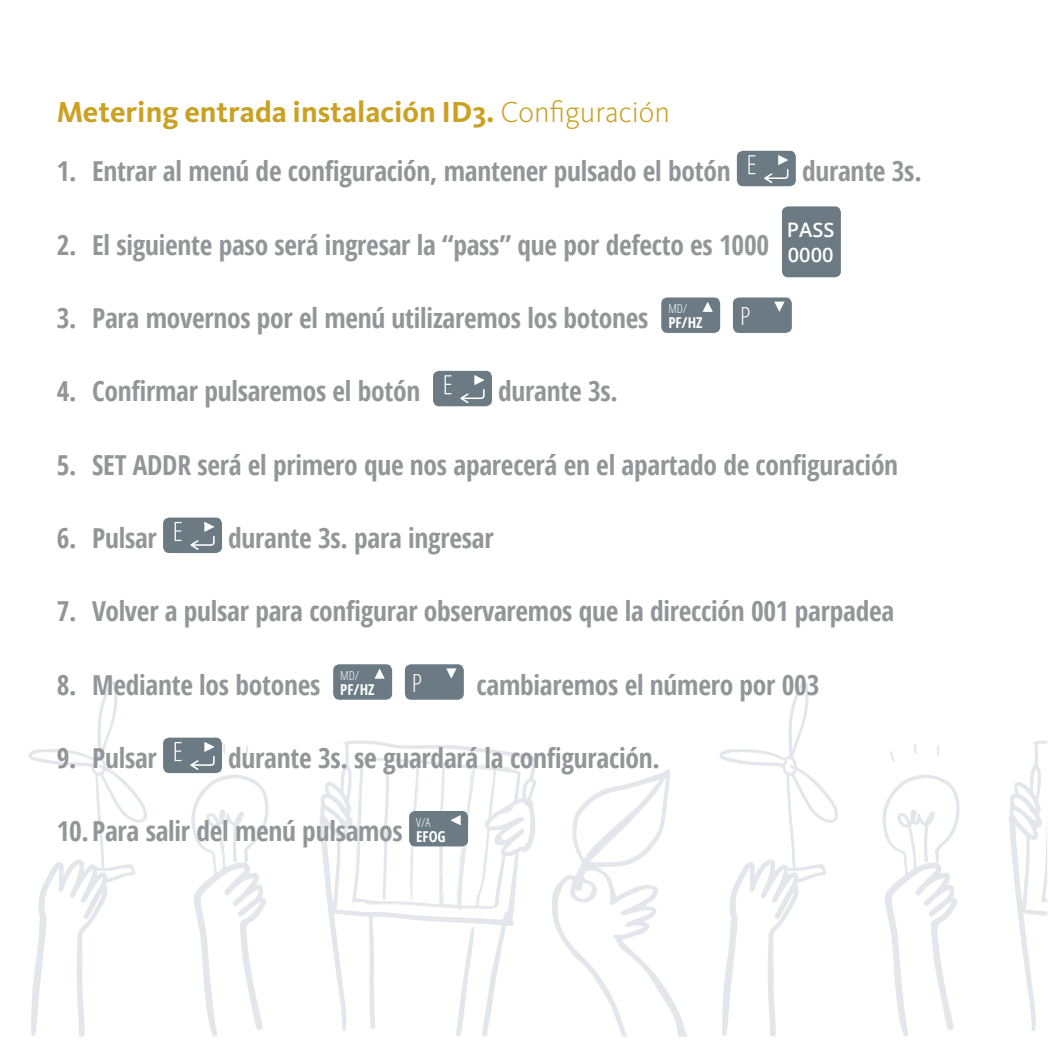
<style>
.page{position:relative;width:1049px;height:1049px;background:#fff}
.page>*{position:absolute;margin:0;border:0;box-sizing:border-box;transform-origin:0 0}
.txt1_bold{font:700 30px "Kievit OT";color:#caa122}
.t1{font:700 27.5px "Open Sans Condensed";letter-spacing:-.01em;color:#939598}
.txt_1{font:300 25px "Open Sans Condensed";color:#fff}
.txt_1-2{font:600 20px "Open Sans";color:#fff}
.txt_1-3{font:700 15px "Open Sans Condensed";color:#fff}
.txt_1-4{font:300 12.5px "Open Sans Condensed";color:#fff}
.s1{font-weight:300}
</style>
<div class="page">
<svg style="left:882px;top:775px;width:78px;height:262px"></svg>
<svg style="left:890px;top:751px;width:5px;height:11px"></svg>
<svg style="left:914px;top:744px;width:3px;height:10px"></svg>
<svg style="left:937px;top:745px;width:2px;height:11px"></svg>
<svg style="left:719px;top:681px;width:119px;height:355px"></svg>
<svg style="left:28px;top:681px;width:119px;height:355px"></svg>
<svg style="left:319px;top:740px;width:218px;height:297px"></svg>
<svg style="left:456px;top:927px;width:19px;height:110px"></svg>
<svg style="left:552px;top:769px;width:135px;height:267px"></svg>
<svg style="left:1008px;top:740px;width:39px;height:291px"></svg>
<div style="left:737px;top:151px;width:59px;height:35px;background:#6b7a83;border-radius:6px"></div>
<svg style="left:764px;top:155px;width:24px;height:28px"></svg>
<svg style="left:748px;top:155px;width:7px;height:19px"></svg>
<div style="left:782px;top:206px;width:59px;height:71px;background:#6b7a83;border-radius:6px"></div>
<div style="left:661px;top:297px;width:59px;height:36px;background:#6b7a83;border-radius:6px"></div>
<svg style="left:702px;top:302px;width:11px;height:10px"></svg>
<div style="left:733px;top:297px;width:59px;height:36px;background:#6b7a83;border-radius:6px"></div>
<svg style="left:774px;top:302px;width:10px;height:10px"></svg>
<div style="left:433px;top:371px;width:59px;height:35px;background:#6b7a83;border-radius:6px"></div>
<svg style="left:460px;top:375px;width:25px;height:28px"></svg>
<svg style="left:445px;top:375px;width:6px;height:19px"></svg>
<div style="left:163px;top:517px;width:59px;height:36px;background:#6b7a83;border-radius:6px"></div>
<svg style="left:190px;top:522px;width:25px;height:28px"></svg>
<svg style="left:175px;top:522px;width:7px;height:19px"></svg>
<div style="left:333px;top:664px;width:59px;height:36px;background:#6b7a83;border-radius:6px"></div>
<svg style="left:374px;top:668px;width:11px;height:11px"></svg>
<div style="left:405px;top:664px;width:59px;height:36px;background:#6b7a83;border-radius:6px"></div>
<svg style="left:446px;top:668px;width:10px;height:11px"></svg>
<div style="left:163px;top:738px;width:59px;height:35px;background:#6b7a83;border-radius:6px"></div>
<svg style="left:175px;top:742px;width:94px;height:295px"></svg>
<svg style="left:345px;top:752px;width:170px;height:158px"></svg>
<p class="txt1_bold" style="left:57px;top:94px;width:615px">Metering entrada instalación ID3. <span class="s1">Configuración</span></p>
<p class="t1" style="left:57px;top:152px;width:675px">1. Entrar al menú de configuración, mantener pulsado el botón</p>
<p class="t1" style="left:802px;top:152px;width:121px">durante 3s.</p>
<p class="t1" style="left:57px;top:225px;width:714px">2. El siguiente paso será ingresar la “pass” que por defecto es 1000</p>
<p class="t1" style="left:57px;top:299px;width:593px">3. Para movernos por el menú utilizaremos los botones</p>
<p class="txt_1-4" style="left:668px;top:300px;width:20px">MD/</p>
<p class="txt_1-3" style="left:668px;top:312px;width:36px">PF/HZ</p>
<p class="txt_1" style="left:740px;top:299px;width:12px">P</p>
<p class="t1" style="left:57px;top:372px;width:365px">4. Confirmar pulsaremos el botón</p>
<p class="t1" style="left:498px;top:372px;width:121px">durante 3s.</p>
<p class="txt_1-2" style="left:787px;top:216px;width:49px">PASS</p>
<p class="txt_1-2" style="left:788px;top:241px;width:47px">0000</p>
<p class="t1" style="left:57px;top:445px;width:843px">5. SET ADDR será el primero que nos aparecerá en el apartado de configuración</p>
<p class="t1" style="left:57px;top:519px;width:102px">6. Pulsar</p>
<p class="t1" style="left:228px;top:519px;width:267px">durante 3s. para ingresar</p>
<p class="t1" style="left:57px;top:592px;width:839px">7. Volver a pulsar para configurar observaremos que la dirección 001 parpadea</p>
<p class="t1" style="left:57px;top:665px;width:265px">8. Mediante los botones</p>
<p class="txt_1-4" style="left:340px;top:667px;width:20px">MD/</p>
<p class="txt_1-3" style="left:340px;top:679px;width:36px">PF/HZ</p>
<p class="txt_1" style="left:412px;top:665px;width:12px">P</p>
<p class="t1" style="left:477px;top:665px;width:344px">cambiaremos el número por 003</p>
<p class="t1" style="left:57px;top:739px;width:102px">9. Pulsar</p>
<p class="t1" style="left:228px;top:739px;width:433px">durante 3s. se guardará la configuración.</p>
<p class="t1" style="left:57px;top:812px;width:348px">10.Para salir del menú pulsamos</p>
<p class="txt_1-4" style="left:416px;top:814px;width:16px">V/A</p>
<p class="txt_1-3" style="left:416px;top:826px;width:31px">EFOG</p>
</div>
